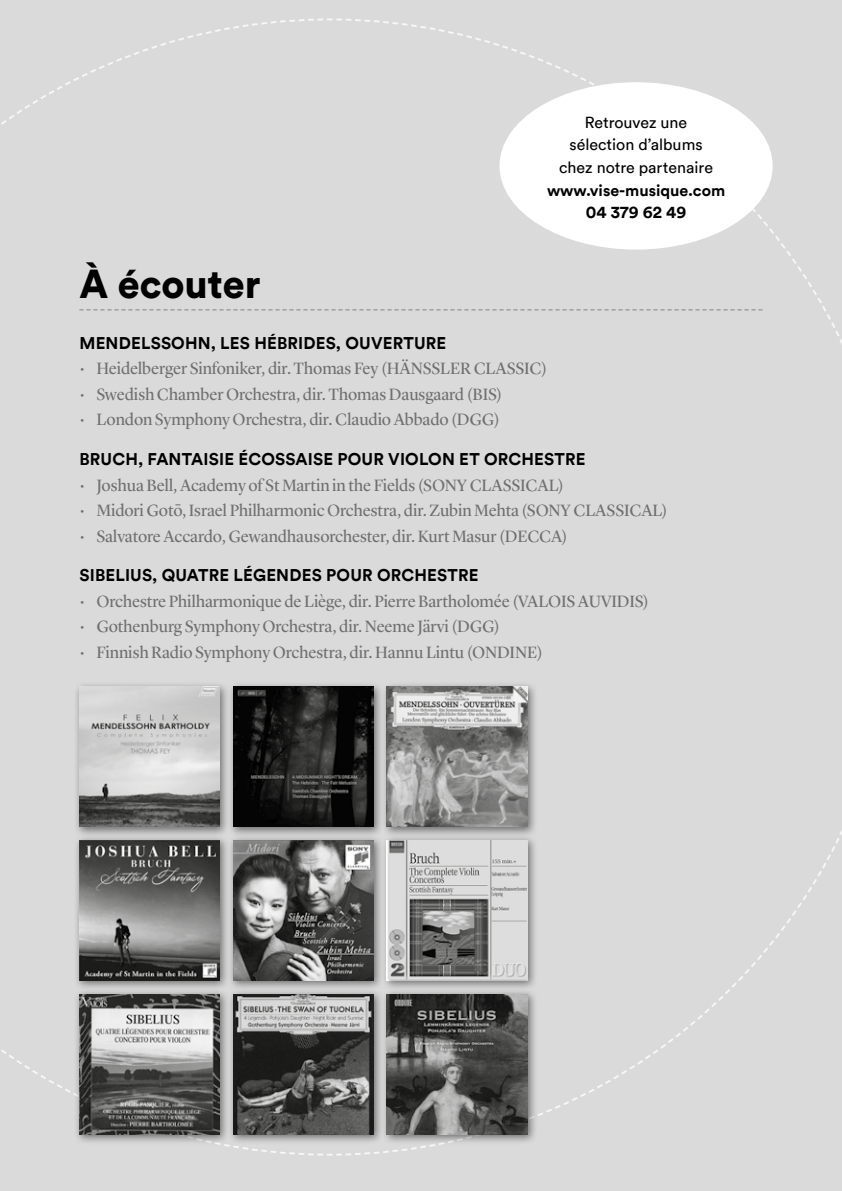
<style>
.page{position:relative;width:842px;height:1191px;background:#dadada}
.page>*{position:absolute;margin:0;border:0;box-sizing:border-box;transform-origin:0 0}
.t1{font:900 40px "Circular Std";color:#000}
.t2{font:17px "Lyon Display";letter-spacing:-.005em;color:#706f6f}
.t3{font:700 17px "Circular";letter-spacing:.01em;color:#000}
.t4{font:16px/22.6px "Circular";color:#000;text-align:center}
.t5{font:700 16px "Circular";color:#000}
</style>
<div class="page">
<div style="left:499px;top:82px;width:274px;height:167px;background:#fff;border-radius:50%"></div>
<svg style="left:79px;top:309px;width:684px;height:1px"></svg>
<div style="left:227px;top:988px;width:157px;height:157px;background:#000;opacity:.5"></div>
<img style="left:233px;top:994px;width:140px;height:140px">
<div style="left:381px;top:988px;width:157px;height:157px;background:#000;opacity:.5"></div>
<img style="left:387px;top:994px;width:140px;height:140px">
<div style="left:74px;top:988px;width:157px;height:157px;background:#000;opacity:.5"></div>
<img style="left:79px;top:994px;width:141px;height:140px">
<div style="left:227px;top:834px;width:157px;height:157px;background:#000;opacity:.5"></div>
<img style="left:233px;top:840px;width:140px;height:140px">
<div style="left:381px;top:834px;width:157px;height:157px;background:#000;opacity:.5"></div>
<img style="left:387px;top:840px;width:140px;height:140px">
<div style="left:74px;top:834px;width:157px;height:157px;background:#000;opacity:.5"></div>
<img style="left:79px;top:840px;width:141px;height:140px">
<div style="left:227px;top:681px;width:157px;height:157px;background:#000;opacity:.5"></div>
<img style="left:233px;top:686px;width:140px;height:141px">
<div style="left:381px;top:681px;width:157px;height:157px;background:#000;opacity:.5"></div>
<img style="left:387px;top:686px;width:140px;height:141px">
<div style="left:74px;top:681px;width:157px;height:157px;background:#000;opacity:.5"></div>
<img style="left:79px;top:686px;width:141px;height:141px">
<p class="t4" style="left:559px;top:110px;width:155px">Retrouvez une sélection d’albums chez notre partenaire</p>
<p class="t5" style="left:547px;top:179px;width:180px">www.vise-musique.com</p>
<p class="t3" style="left:586px;top:201px;width:102px">04 379 62 49</p>
<h1 class="t1" style="left:79px;top:257px;width:183px">À écouter</h1>
<p class="t3" style="left:79px;top:331px;width:368px">MENDELSSOHN, LES HÉBRIDES, OUVERTURE</p>
<p class="t2" style="left:79px;top:356px;width:469px">• Heidelberger Sinfoniker, dir. Thomas Fey (HÄNSSLER CLASSIC)</p>
<p class="t2" style="left:79px;top:381px;width:424px">• Swedish Chamber Orchestra, dir. Thomas Dausgaard (BIS)</p>
<p class="t2" style="left:79px;top:407px;width:422px">• London Symphony Orchestra, dir. Claudio Abbado (DGG)</p>
<p class="t3" style="left:79px;top:447px;width:508px">BRUCH, FANTAISIE ÉCOSSAISE POUR VIOLON ET ORCHESTRE</p>
<p class="t2" style="left:79px;top:472px;width:486px">• Joshua Bell, Academy of St Martin in the Fields (SONY CLASSICAL)</p>
<p class="t2" style="left:79px;top:498px;width:590px">• Midori Gotō, Israel Philharmonic Orchestra, dir. Zubin Mehta (SONY CLASSICAL)</p>
<p class="t2" style="left:79px;top:523px;width:490px">• Salvatore Accardo, Gewandhausorchester, dir. Kurt Masur (DECCA)</p>
<p class="t3" style="left:79px;top:564px;width:400px">SIBELIUS, QUATRE LÉGENDES POUR ORCHESTRE</p>
<p class="t2" style="left:79px;top:588px;width:571px">• Orchestre Philharmonique de Liège, dir. Pierre Bartholomée (VALOIS AUVIDIS)</p>
<p class="t2" style="left:79px;top:614px;width:422px">• Gothenburg Symphony Orchestra, dir. Neeme Järvi (DGG)</p>
<p class="t2" style="left:79px;top:639px;width:465px">• Finnish Radio Symphony Orchestra, dir. Hannu Lintu (ONDINE)</p>
</div>
